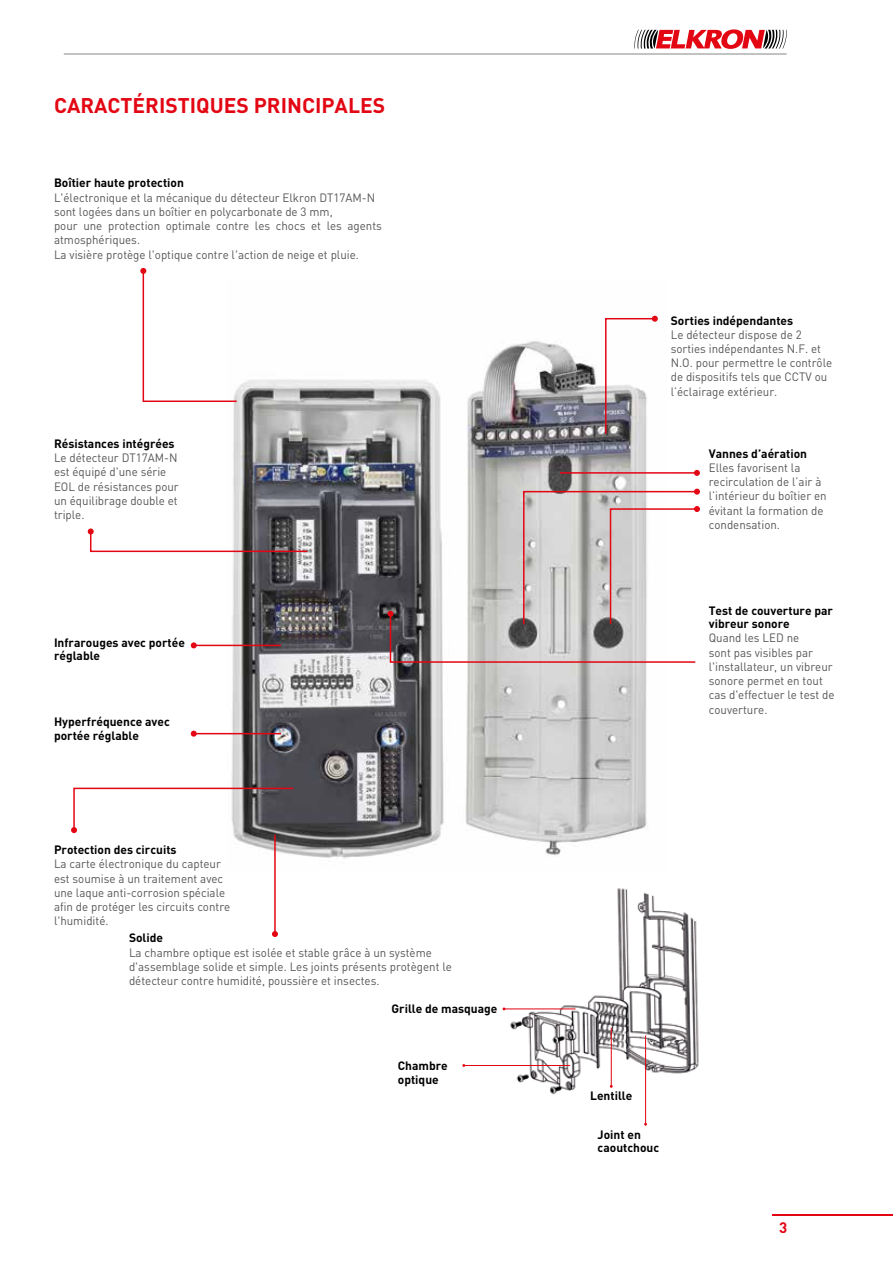
<style>
.page{position:relative;width:893px;height:1263px;background:#fff}
.page>*{position:absolute;margin:0;border:0;box-sizing:border-box;transform-origin:0 0}
.t1{font:700 21px "DIN";color:#e30613}
.t2{font:700 15px "DIN";color:#e30613}
.t3{font:12px/14.2px "DIN";color:#575756;scale:.96 1}
.t4{font:700 12px/13.5px "DIN";color:#000}
</style>
<div class="page">
<img style="left:226px;top:315px;width:430px;height:544px">
<svg style="left:634px;top:29px;width:153px;height:20px"></svg>
<hr style="left:64px;top:54px;width:723px;height:1px;background:#878787">
<hr style="left:773px;top:1214px;width:120px;height:2px;background:#e30613">
<img style="left:506px;top:888px;width:193px;height:218px">
<svg style="left:140px;top:268px;width:98px;height:135px"></svg>
<svg style="left:604px;top:316px;width:54px;height:119px"></svg>
<hr style="left:194px;top:733px;width:87px;height:1px;background:#e30613">
<svg style="left:191px;top:731px;width:6px;height:6px"></svg>
<svg style="left:71px;top:787px;width:224px;height:46px"></svg>
<hr style="left:464px;top:1065px;width:106px;height:1px;background:#e30613">
<hr style="left:504px;top:1008px;width:71px;height:1px;background:#e30613">
<hr style="left:611px;top:1027px;width:1px;height:59px;background:#e30613">
<hr style="left:645px;top:1035px;width:1px;height:89px;background:#e30613">
<svg style="left:88px;top:528px;width:221px;height:25px"></svg>
<hr style="left:194px;top:645px;width:87px;height:1px;background:#e30613">
<svg style="left:191px;top:642px;width:6px;height:6px"></svg>
<hr style="left:274px;top:835px;width:2px;height:99px;background:#e30613">
<svg style="left:272px;top:931px;width:6px;height:6px"></svg>
<hr style="left:560px;top:472px;width:137px;height:2px;background:#e30613">
<svg style="left:694px;top:470px;width:6px;height:6px"></svg>
<svg style="left:387px;top:489px;width:313px;height:174px"></svg>
<h1 class="t1" style="left:54px;top:91px;width:333px">CARACTÉRISTIQUES PRINCIPALES</h1>
<p class="t4" style="left:54px;top:176px;width:131px">Boîtier haute protection</p>
<p class="t3" style="left:54px;top:190px;width:343px">L'électronique et la mécanique du détecteur Elkron DT17AM-N sont logées dans un boîtier en polycarbonate de 3 mm,<br>pour une protection optimale contre les chocs et les agents atmosphériques.<br>La visière protège l'optique contre l'action de neige et pluie.</p>
<p class="t4" style="left:54px;top:436px;width:122px">Résistances intégrées</p>
<p class="t3" style="left:54px;top:450px;width:132px">Le détecteur DT17AM-N est équipé d'une série<br>EOL de résistances pour un équilibrage double et triple.</p>
<p class="t4" style="left:54px;top:635px;width:132px">Infrarouges avec portée réglable</p>
<p class="t4" style="left:54px;top:715px;width:117px">Hyperfréquence avec portée réglable</p>
<p class="t4" style="left:54px;top:842px;width:124px">Protection des circuits</p>
<p class="t3" style="left:54px;top:857px;width:185px">La carte électronique du capteur est soumise à un traitement avec une laque anti-corrosion spéciale afin de protéger les circuits contre l'humidité.</p>
<p class="t4" style="left:129px;top:931px;width:36px">Solide</p>
<p class="t3" style="left:129px;top:945px;width:338px">La chambre optique est isolée et stable grâce à un système d'assemblage solide et simple. Les joints présents protègent le détecteur contre humidité, poussière et insectes.</p>
<p class="t4" style="left:391px;top:1002px;width:107px">Grille de masquage</p>
<p class="t4" style="left:398px;top:1059px;width:51px">Chambre optique</p>
<p class="t4" style="left:671px;top:313px;width:124px">Sorties indépendantes</p>
<p class="t3" style="left:671px;top:327px;width:170px">Le détecteur dispose de 2 sorties indépendantes N.F. et<br>N.O. pour permettre le contrôle de dispositifs tels que CCTV ou l’éclairage extérieur.</p>
<p class="t4" style="left:709px;top:446px;width:100px">Vannes d’aération</p>
<p class="t3" style="left:709px;top:460px;width:124px">Elles favorisent la recirculation de l’air à l’intérieur du boîtier en évitant la formation de condensation.</p>
<p class="t4" style="left:709px;top:603px;width:126px">Test de couverture par vibreur sonore</p>
<p class="t3" style="left:709px;top:631px;width:133px">Quand les LED ne<br>sont pas visibles par l'installateur, un vibreur sonore permet en tout cas d'effectuer le test de couverture.</p>
<p class="t4" style="left:590px;top:1088px;width:44px">Lentille</p>
<p class="t4" style="left:598px;top:1127px;width:63px">Joint en caoutchouc</p>
<p class="t2" style="left:779px;top:1218px;width:10px">3</p>
</div>
